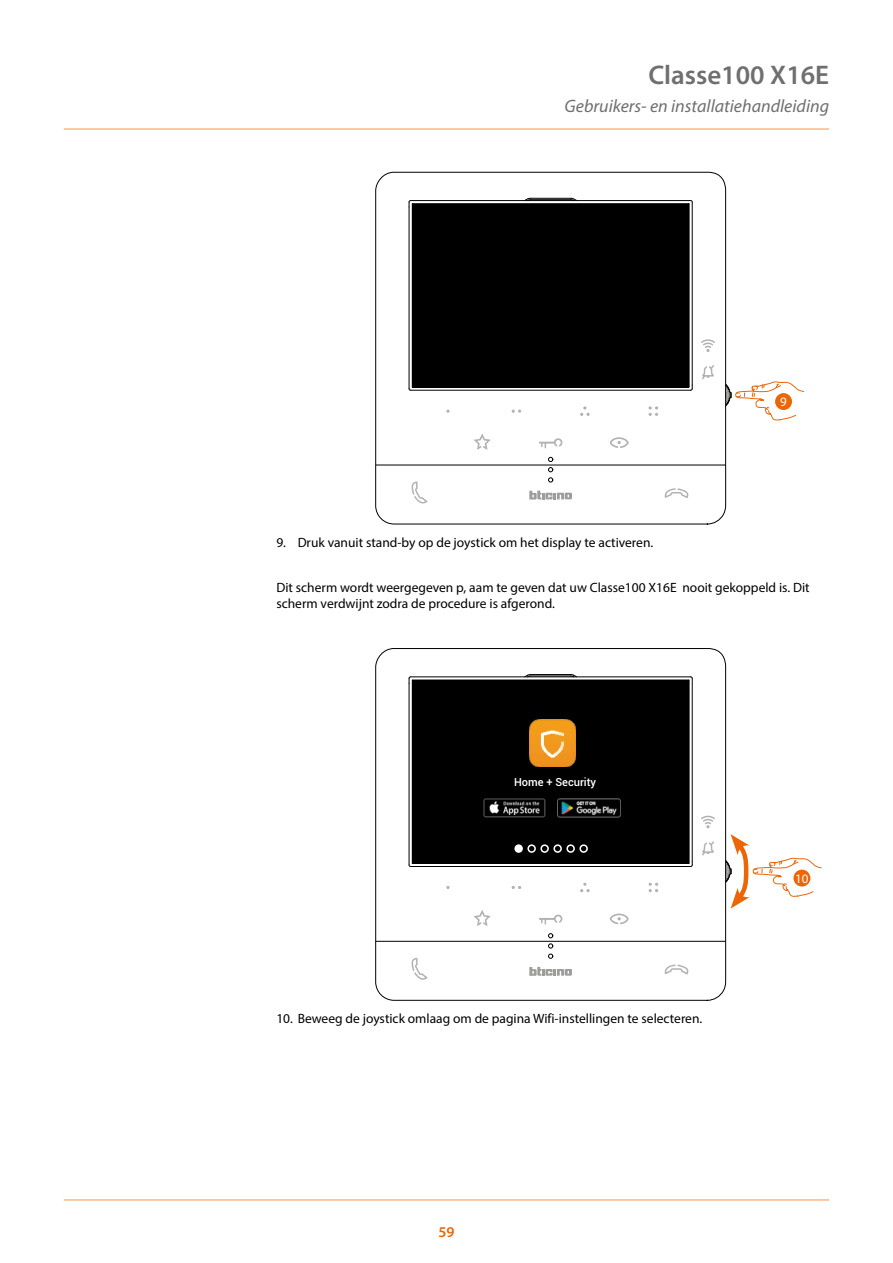
<style>
.page{position:relative;width:893px;height:1263px;background:#fff}
.page>*{position:absolute;margin:0;border:0;box-sizing:border-box;transform-origin:0 0}
.t1{font:600 27px "Myriad Pro";color:#706f6f}
.t2{font:italic 18px "Myriad Pro";color:#706f6f}
.t3{font:600 15px "Myriad Pro";color:#ec6608}
.t4{font:13.5px/16.2px "Myriad Pro";color:#000}
.t5{font:13.05px "Myriad Pro";color:#fff}
.t6{font:500 11.1px "Roboto";color:#fff}
</style>
<div class="page">
<hr style="left:64px;top:128px;width:765px;height:2px;background:#f8b887">
<hr style="left:64px;top:1199px;width:765px;height:2px;background:#f8b887">
<svg style="left:375px;top:171px;width:351px;height:354px"></svg>
<svg style="left:548px;top:457px;width:5px;height:25px"></svg>
<hr style="left:530px;top:198px;width:41px;height:1px;background:#000">
<svg style="left:570px;top:197px;width:7px;height:5px"></svg>
<hr style="left:530px;top:199px;width:41px;height:1px;background:#000">
<svg style="left:524px;top:197px;width:7px;height:5px"></svg>
<hr style="left:412px;top:387px;width:277px;height:1px;background:#000">
<hr style="left:689px;top:204px;width:1px;height:183px;background:#000">
<hr style="left:412px;top:203px;width:277px;height:1px;background:#000">
<hr style="left:411px;top:390px;width:280px;height:1px;background:#000">
<hr style="left:409px;top:207px;width:1px;height:182px;background:#000">
<svg style="left:690px;top:385px;width:3px;height:6px"></svg>
<hr style="left:411px;top:200px;width:280px;height:1px;background:#000">
<svg style="left:408px;top:200px;width:3px;height:7px"></svg>
<hr style="left:692px;top:202px;width:1px;height:183px;background:#000">
<svg style="left:529px;top:491px;width:43px;height:8px"></svg>
<hr style="left:376px;top:465px;width:349px;height:1px;background:#000">
<svg style="left:411px;top:481px;width:16px;height:24px"></svg>
<svg style="left:665px;top:488px;width:23px;height:10px"></svg>
<svg style="left:539px;top:438px;width:23px;height:10px"></svg>
<svg style="left:474px;top:434px;width:16px;height:16px"></svg>
<svg style="left:610px;top:437px;width:19px;height:11px"></svg>
<svg style="left:649px;top:406px;width:9px;height:10px"></svg>
<svg style="left:580px;top:406px;width:10px;height:10px"></svg>
<svg style="left:512px;top:410px;width:9px;height:3px"></svg>
<svg style="left:446px;top:410px;width:4px;height:3px"></svg>
<svg style="left:702px;top:365px;width:12px;height:14px"></svg>
<svg style="left:701px;top:339px;width:14px;height:13px"></svg>
<div style="left:412px;top:204px;width:277px;height:183px;background:#000"></div>
<svg style="left:722px;top:381px;width:82px;height:40px"></svg>
<svg style="left:773px;top:391px;width:21px;height:21px"></svg>
<div style="left:775px;top:393px;width:17px;height:17px;background:#ec6608;border-radius:50%"></div>
<svg style="left:726px;top:834px;width:96px;height:75px"></svg>
<svg style="left:375px;top:648px;width:351px;height:353px"></svg>
<svg style="left:548px;top:933px;width:5px;height:15px"></svg>
<svg style="left:548px;top:954px;width:5px;height:5px"></svg>
<hr style="left:530px;top:674px;width:41px;height:1px;background:#000">
<svg style="left:570px;top:674px;width:7px;height:4px"></svg>
<hr style="left:530px;top:675px;width:41px;height:1px;background:#000">
<svg style="left:524px;top:674px;width:7px;height:4px"></svg>
<hr style="left:412px;top:863px;width:277px;height:1px;background:#000">
<hr style="left:689px;top:680px;width:1px;height:183px;background:#000">
<hr style="left:411px;top:866px;width:280px;height:1px;background:#000">
<hr style="left:409px;top:683px;width:1px;height:182px;background:#000">
<svg style="left:690px;top:861px;width:3px;height:6px"></svg>
<hr style="left:411px;top:676px;width:280px;height:1px;background:#000">
<svg style="left:408px;top:676px;width:3px;height:7px"></svg>
<hr style="left:692px;top:678px;width:1px;height:183px;background:#000">
<svg style="left:529px;top:967px;width:43px;height:9px"></svg>
<hr style="left:376px;top:941px;width:349px;height:1px;background:#000">
<svg style="left:411px;top:958px;width:16px;height:23px"></svg>
<svg style="left:539px;top:914px;width:23px;height:11px"></svg>
<svg style="left:474px;top:910px;width:16px;height:16px"></svg>
<svg style="left:610px;top:913px;width:19px;height:11px"></svg>
<svg style="left:649px;top:883px;width:9px;height:9px"></svg>
<svg style="left:580px;top:883px;width:10px;height:9px"></svg>
<svg style="left:512px;top:886px;width:9px;height:3px"></svg>
<svg style="left:446px;top:886px;width:4px;height:3px"></svg>
<svg style="left:702px;top:841px;width:12px;height:14px"></svg>
<svg style="left:701px;top:816px;width:14px;height:12px"></svg>
<div style="left:412px;top:680px;width:277px;height:183px;background:#000"></div>
<img style="left:529px;top:720px;width:47px;height:46px">
<img style="left:558px;top:798px;width:63px;height:19px">
<div style="left:515px;top:845px;width:7px;height:7px;background:#fff;border-radius:50%"></div>
<div style="left:514px;top:844px;width:9px;height:9px;border:2px solid #fff;border-radius:50%"></div>
<div style="left:540px;top:844px;width:9px;height:9px;border:2px solid #fff;border-radius:50%"></div>
<div style="left:527px;top:844px;width:9px;height:9px;border:2px solid #fff;border-radius:50%"></div>
<div style="left:566px;top:844px;width:9px;height:9px;border:2px solid #fff;border-radius:50%"></div>
<div style="left:579px;top:844px;width:9px;height:9px;border:2px solid #fff;border-radius:50%"></div>
<div style="left:553px;top:844px;width:9px;height:9px;border:2px solid #fff;border-radius:50%"></div>
<img style="left:483px;top:798px;width:63px;height:20px">
<svg style="left:665px;top:965px;width:23px;height:9px"></svg>
<svg style="left:791px;top:868px;width:21px;height:20px"></svg>
<div style="left:793px;top:870px;width:17px;height:16px;background:#ec6608;border-radius:50%"></div>
<h1 class="t1" style="left:648px;top:58px;width:182px">Classe100 X16E</h1>
<h2 class="t2" style="left:565px;top:95px;width:266px">Gebruikers- en installatiehandleiding</h2>
<p class="t4" style="left:276px;top:534px;width:378px">9. Druk vanuit stand-by op de joystick om het display te activeren.</p>
<p class="t5" style="left:780px;top:394px;width:8px">9</p>
<p class="t4" style="left:276px;top:579px;width:535px">Dit scherm wordt weergegeven p, aam te geven dat uw Classe100 X16E nooit gekoppeld is. Dit scherm verdwijnt zodra de procedure is afgerond.</p>
<p class="t6" style="left:514px;top:774px;width:84px">Home + Security</p>
<p class="t4" style="left:276px;top:1010px;width:427px">10. Beweeg de joystick omlaag om de pagina Wifi-instellingen te selecteren.</p>
<p class="t3" style="left:438px;top:1222px;width:18px">59</p>
<p class="t5" style="left:795px;top:870px;width:15px">10</p>
</div>
